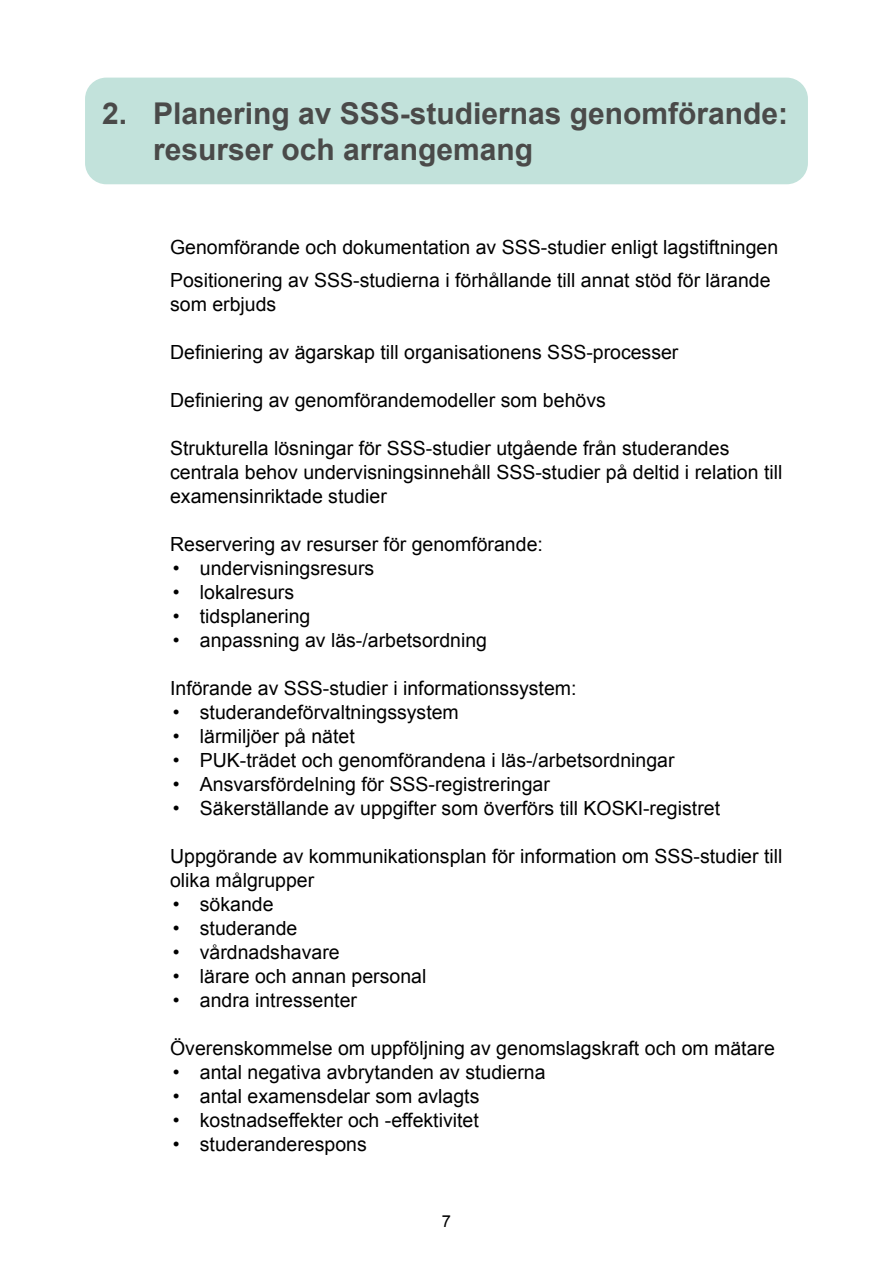
<style>
.page{position:relative;width:893px;height:1263px;background:#fff}
.page>*{position:absolute;margin:0;border:0;box-sizing:border-box;transform-origin:0 0}
.Heading_1{font:700 30px/36px "Arial";color:#4a4a49}
.List_Paragraph{font:19.5px/24px "Arial";color:#000}
.t1{font:16.5px "Arial";color:#000}
</style>
<div class="page">
<div style="left:85px;top:78px;width:723px;height:106px;background:#c2e2db;border-radius:21px"></div>
<p class="Heading_1" style="left:153px;top:96px;width:637px;text-indent:-51px">2. Planering av SSS-studiernas genomförande: resurser och arrangemang</p>
<p class="List_Paragraph" style="left:170px;top:235px;width:610px">Genomförande och dokumentation av SSS-studier enligt lagstiftningen</p>
<p class="List_Paragraph" style="left:170px;top:268px;width:602px">Positionering av SSS-studierna i förhållande till annat stöd för lärande som erbjuds</p>
<p class="List_Paragraph" style="left:170px;top:340px;width:510px">Definiering av ägarskap till organisationens SSS-processer</p>
<p class="List_Paragraph" style="left:170px;top:388px;width:437px">Definiering av genomförandemodeller som behövs</p>
<p class="List_Paragraph" style="left:170px;top:436px;width:614px">Strukturella lösningar för SSS-studier utgående från studerandes centrala behov undervisningsinnehåll SSS-studier på deltid i relation till examensinriktade studier</p>
<p class="List_Paragraph" style="left:170px;top:532px;width:374px">Reservering av resurser för genomförande:</p>
<p class="List_Paragraph" style="left:173px;top:556px;width:203px">• undervisningsresurs</p>
<p class="List_Paragraph" style="left:173px;top:580px;width:123px">• lokalresurs</p>
<p class="List_Paragraph" style="left:173px;top:604px;width:139px">• tidsplanering</p>
<p class="List_Paragraph" style="left:173px;top:628px;width:316px">• anpassning av läs-/arbetsordning</p>
<p class="List_Paragraph" style="left:170px;top:676px;width:408px">Införande av SSS-studier i informationssystem:</p>
<p class="List_Paragraph" style="left:173px;top:700px;width:288px">• studerandeförvaltningssystem</p>
<p class="List_Paragraph" style="left:173px;top:724px;width:183px">• lärmiljöer på nätet</p>
<p class="List_Paragraph" style="left:173px;top:748px;width:503px">• PUK-trädet och genomförandena i läs-/arbetsordningar</p>
<p class="List_Paragraph" style="left:173px;top:772px;width:379px">• Ansvarsfördelning för SSS-registreringar</p>
<p class="List_Paragraph" style="left:173px;top:796px;width:549px">• Säkerställande av uppgifter som överförs till KOSKI-registret</p>
<p class="List_Paragraph" style="left:170px;top:844px;width:614px">Uppgörande av kommunikationsplan för information om SSS-studier till olika målgrupper</p>
<p class="List_Paragraph" style="left:173px;top:892px;width:102px">• sökande</p>
<p class="List_Paragraph" style="left:173px;top:916px;width:126px">• studerande</p>
<p class="List_Paragraph" style="left:173px;top:940px;width:168px">• vårdnadshavare</p>
<p class="List_Paragraph" style="left:173px;top:964px;width:255px">• lärare och annan personal</p>
<p class="List_Paragraph" style="left:173px;top:988px;width:186px">• andra intressenter</p>
<p class="List_Paragraph" style="left:170px;top:1036px;width:606px">Överenskommelse om uppföljning av genomslagskraft och om mätare</p>
<p class="List_Paragraph" style="left:173px;top:1060px;width:374px">• antal negativa avbrytanden av studierna</p>
<p class="List_Paragraph" style="left:173px;top:1084px;width:308px">• antal examensdelar som avlagts</p>
<p class="List_Paragraph" style="left:173px;top:1108px;width:307px">• kostnadseffekter och -effektivitet</p>
<p class="List_Paragraph" style="left:173px;top:1132px;width:195px">• studeranderespons</p>
<p class="t1" style="left:442px;top:1210px;width:11px">7</p>
</div>
